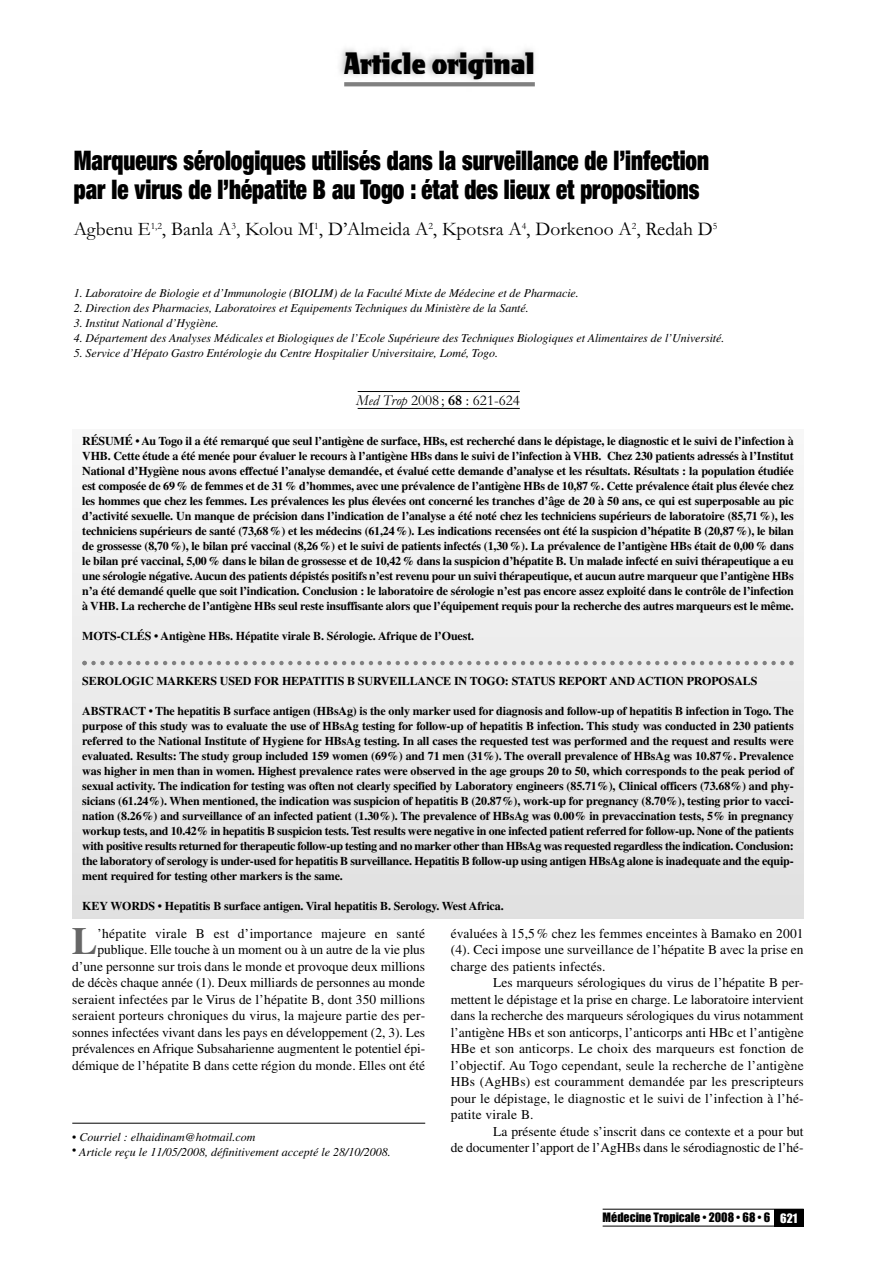
<style>
.page{position:relative;width:893px;height:1263px;background:#fff}
.page>*{position:absolute;margin:0;border:0;box-sizing:border-box;transform-origin:0 0}
.t1{font:700 38.4px "Times";color:#666}
.t2{font:900 expanded 27px/29.2px "Helvetica Neue";color:#000;scale:.85 1}
.t3{font:27px "Freshet";color:#000}
.t4{font:19.5px "Garamond";color:#000}
.t5{font:15px "Garamond";color:#000}
.t6{font:13.5px/16.5px "Times";color:#000;text-align:right}
.t7{font:700 12px/15px "Times";letter-spacing:-.01em;color:#000;text-align:justify}
.t8{font:italic 12px "Times";letter-spacing:-.005em;color:#000}
.t9{font:12px "Impact";color:#000}
.s1{font-style:italic}
.s2{font-weight:700}
.s3{color:#fff}
</style>
<div class="page">
<hr style="left:603px;top:1209px;width:201px;height:1px;background:#000">
<hr style="left:603px;top:1226px;width:201px;height:1px;background:#000">
<div style="left:774px;top:1209px;width:30px;height:17px;background:#000"></div>
<svg style="left:344px;top:82px;width:191px;height:4px"></svg>
<div style="left:72px;top:430px;width:732px;height:488px;background:#e6e6e6"></div>
<div style="left:82px;top:430px;width:712px;height:236px;background:#f2f2f2"></div>
<hr style="left:358px;top:391px;width:162px;height:1px;background:#000">
<hr style="left:358px;top:408px;width:162px;height:1px;background:#000">
<hr style="left:72px;top:1123px;width:353px;height:1px;background:#000">
<h2 class="t3" style="left:344px;top:49px;width:192px">Article original</h2>
<h2 class="t2" style="left:74px;top:148px;width:749px">Marqueurs sérologiques utilisés dans la surveillance de l’infection par le virus de l’hépatite B au Togo : état des lieux et propositions</h2>
<h3 class="t4" style="left:74px;top:217px;width:645px">Agbenu E<sup>1,2</sup>, Banla A<sup>3</sup>, Kolou M<sup>1</sup>, D’Almeida A<sup>2</sup>, Kpotsra A<sup>4</sup>, Dorkenoo A<sup>2</sup>, Redah D<sup>5</sup></h3>
<p class="t8" style="left:74px;top:289px;width:506px">1. Laboratoire de Biologie et d’Immunologie (BIOLIM) de la Faculté Mixte de Médecine et de Pharmacie.</p>
<p class="t8" style="left:74px;top:304px;width:457px">2. Direction des Pharmacies, Laboratoires et Equipements Techniques du Ministère de la Santé.</p>
<p class="t8" style="left:74px;top:319px;width:147px">3. Institut National d’Hygiène.</p>
<p class="t8" style="left:74px;top:334px;width:652px">4. Département des Analyses Médicales et Biologiques de l’Ecole Supérieure des Techniques Biologiques et Alimentaires de l’Université.</p>
<p class="t8" style="left:74px;top:349px;width:426px">5. Service d’Hépato Gastro Entérologie du Centre Hospitalier Universitaire, Lomé, Togo.</p>
<p class="t5" style="left:356px;top:391px;width:165px"><span class="s1">Med Trop</span> 2008; <span class="s2">68</span> : 621-624</p>
<p class="t7" style="left:82px;top:434px;width:713px">RÉSUMÉ • Au Togo il a été remarqué que seul l’antigène de surface, HBs, est recherché dans le dépistage, le diagnostic et le suivi de l’infection à VHB. Cette étude a été menée pour évaluer le recours à l’antigène HBs dans le suivi de l’infection à VHB. Chez 230 patients adressés à l’Institut National d’Hygiène nous avons effectué l’analyse demandée, et évalué cette demande d’analyse et les résultats. Résultats : la population étudiée est composée de 69% de femmes et de 31% d’hommes, avec une prévalence de l’antigène HBs de 10,87%. Cette prévalence était plus élevée chez les hommes que chez les femmes. Les prévalences les plus élevées ont concerné les tranches d’âge de 20 à 50 ans, ce qui est superposable au pic d’activité sexuelle. Un manque de précision dans l’indication de l’analyse a été noté chez les techniciens supérieurs de laboratoire (85,71%), les techniciens supérieurs de santé (73,68%) et les médecins (61,24%). Les indications recensées ont été la suspicion d’hépatite B (20,87%), le bilan de grossesse (8,70%), le bilan pré vaccinal (8,26%) et le suivi de patients infectés (1,30%). La prévalence de l’antigène HBs était de 0,00% dans le bilan pré vaccinal, 5,00% dans le bilan de grossesse et de 10,42% dans la suspicion d’hépatite B. Un malade infecté en suivi thérapeutique a eu une sérologie négative.Aucun des patients dépistés positifs n’est revenu pour un suivi thérapeutique, et aucun autre marqueur que l’antigène HBs n’a été demandé quelle que soit l’indication. Conclusion : le laboratoire de sérologie n’est pas encore assez exploité dans le contrôle de l’infection à VHB. La recherche de l’antigène HBs seul reste insuffisante alors que l’équipement requis pour la recherche des autres marqueurs est le même.</p>
<p class="t7" style="left:82px;top:629px;width:393px">MOTS-CLÉS • Antigène HBs. Hépatite virale B. Sérologie. Afrique de l’Ouest.</p>
<p class="t7" style="left:82px;top:674px;width:677px">SEROLOGIC MARKERS USED FOR HEPATITIS B SURVEILLANCE IN TOGO: STATUS REPORT AND ACTION PROPOSALS</p>
<p class="t7" style="left:82px;top:704px;width:713px">ABSTRACT • The hepatitis B surface antigen (HBsAg) is the only marker used for diagnosis and follow-up of hepatitis B infection in Togo. The purpose of this study was to evaluate the use of HBsAg testing for follow-up of hepatitis B infection. This study was conducted in 230 patients referred to the National Institute of Hygiene for HBsAg testing. In all cases the requested test was performed and the request and results were evaluated. Results: The study group included 159 women (69%) and 71 men (31%). The overall prevalence of HBsAg was 10.87%. Prevalence was higher in men than in women. Highest prevalence rates were observed in the age groups 20 to 50, which corresponds to the peak period of sexual activity. The indication for testing was often not clearly specified by Laboratory engineers (85.71%), Clinical officers (73.68%) and phy&shy;sicians (61.24%). When mentioned, the indication was suspicion of hepatitis B (20.87%), work-up for pregnancy (8.70%), testing prior to vacci&shy;nation (8.26%) and surveillance of an infected patient (1.30%). The prevalence of HBsAg was 0.00% in prevaccination tests, 5% in pregnancy workup tests, and 10.42% in hepatitis B suspicion tests. Test results were negative in one infected patient referred for follow-up. None of the patients with positive results returned for therapeutic follow-up testing and no marker other than HBsAg was requested regardless the indication. Conclusion: the laboratory of serology is under-used for hepatitis B surveillance. Hepatitis B follow-up using antigen HBsAg alone is inadequate and the equip&shy;ment required for testing other markers is the same.</p>
<p class="t7" style="left:82px;top:899px;width:423px">KEY WORDS • Hepatitis B surface antigen. Viral hepatitis B. Serology. West Africa.</p>
<h1 class="t1" style="left:72px;top:928px;width:27px">L</h1>
<p class="t6" style="left:72px;top:926px;width:354px">’hépatite virale B est d’importance majeure en santé publique. Elle touche à un moment ou à un autre de la vie plus d’une personne sur trois dans le monde et provoque deux millions de décès chaque année (1). Deux milliards de personnes au monde seraient infectées par le Virus de l’hépatite B, dont 350 millions seraient porteurs chroniques du virus, la majeure partie des per&shy;sonnes infectées vivant dans les pays en développement (2, 3). Les prévalences en Afrique Subsaharienne augmentent le potentiel épi&shy;démique de l’hépatite B dans cette région du monde. Elles ont été</p>
<p class="t6" style="left:451px;top:926px;width:354px;text-align:justify">évaluées à 15,5 % chez les femmes enceintes à Bamako en 2001 (4). Ceci impose une surveillance de l’hépatite B avec la prise en charge des patients infectés.</p>
<p class="t6" style="left:451px;top:976px;width:354px;text-align:justify;text-indent:43px">Les marqueurs sérologiques du virus de l’hépatite B per&shy;mettent le dépistage et la prise en charge. Le laboratoire intervient dans la recherche des marqueurs sérologiques du virus notamment l’antigène HBs et son anticorps, l’anticorps anti HBc et l’antigène HBe et son anticorps. Le choix des marqueurs est fonction de l’objectif. Au Togo cependant, seule la recherche de l’antigène HBs (AgHBs) est couramment demandée par les prescripteurs pour le dépistage, le diagnostic et le suivi de l’infection à l’hé&shy;patite virale B.</p>
<p class="t6" style="left:451px;top:1124px;width:354px">La présente étude s’inscrit dans ce contexte et a pour but<br>de documenter l’apport de l’AgHBs dans le sérodiagnostic de l’hé-</p>
<p class="t8" style="left:72px;top:1132px;width:185px">• Courriel : elhaidinam@hotmail.com</p>
<p class="t8" style="left:72px;top:1147px;width:320px">• Article reçu le 11/05/2008, définitivement accepté le 28/10/2008.</p>
<p class="t9" style="left:603px;top:1211px;width:196px">Médecine Tropicale • 2008 • 68 • 6 <span class="s3">621</span></p>
</div>
